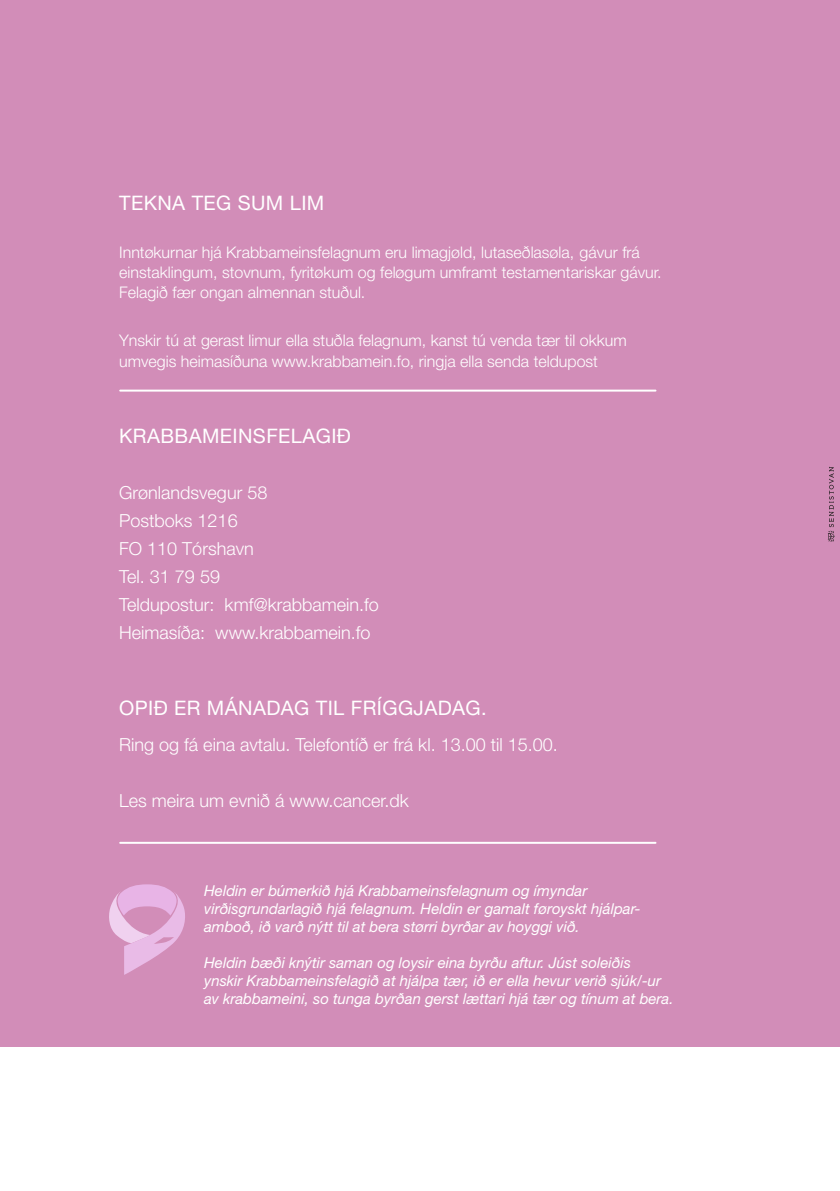
<style>
.page{position:relative;width:840px;height:1191px;background:#fff}
.page>*{position:absolute;margin:0;border:0;box-sizing:border-box;transform-origin:0 0}
.t1{font:20px "Helvetica Neue";letter-spacing:.02em;color:#fff}
.t2{font:300 18px/28px "Helvetica Neue";color:#fff}
.t3{font:300 16px/20px "Helvetica Neue";color:#fff}
.t4{font:italic 15px/18px "Helvetica Neue";color:#fff}
</style>
<div class="page">
<div style="left:0;top:0;width:839px;height:1049px;background:#d28db8"></div>
<hr style="left:120px;top:389px;width:535px;height:2px;background:#fff">
<hr style="left:120px;top:842px;width:535px;height:2px;background:#fff">
<svg style="left:828px;top:467px;width:6px;height:75px"></svg>
<div style="left:0;top:1047px;width:839px;height:144px;background:#fff"></div>
<svg style="left:109px;top:884px;width:76px;height:91px"></svg>
<h1 class="t1" style="left:119px;top:191px;width:206px">TEKNA TEG SUM LIM</h1>
<p class="t3" style="left:119px;top:242px;width:543px">Inntøkurnar hjá Krabbameinsfelagnum eru limagjøld, lutaseðlasøla, gávur frá einstaklingum, stovnum, fyritøkum og feløgum umframt testamentariskar gávur.<br>Felagið fær ongan almennan stuðul.</p>
<p class="t3" style="left:119px;top:330px;width:509px">Ynskir tú at gerast limur ella stuðla felagnum, kanst tú venda tær til okkum umvegis heimasíðuna www.krabbamein.fo, ringja ella senda teldupost</p>
<h1 class="t1" style="left:119px;top:423px;width:233px">KRABBAMEINSFELAGIÐ</h1>
<p class="t2" style="left:119px;top:478px;width:261px">Grønlandsvegur 58<br>Postboks 1216<br>FO 110 Tórshavn<br>Tel. 31 79 59<br>Teldupostur: kmf@krabbamein.fo<br>Heimasíða: www.krabbamein.fo</p>
<h1 class="t1" style="left:119px;top:695px;width:369px">OPIÐ ER MÁNADAG TIL FRÍGGJADAG.</h1>
<p class="t2" style="left:119px;top:730px;width:440px">Ring og fá eina avtalu. Telefontíð er frá kl. 13.00 til 15.00.</p>
<p class="t2" style="left:119px;top:786px;width:291px">Les meira um evnið á www.cancer.dk</p>
<p class="t4" style="left:204px;top:881px;width:438px">Heldin er búmerkið hjá Krabbameinsfelagnum og ímyndar virðisgrundarlagið hjá felagnum. Heldin er gamalt føroyskt hjálpar&shy;amboð, ið varð nýtt til at bera størri byrðar av hoyggi við.</p>
<p class="t4" style="left:204px;top:953px;width:470px">Heldin bæði knýtir saman og loysir eina byrðu aftur. Júst soleiðis<br>ynskir Krabbameinsfelagið at hjálpa tær, ið er ella hevur verið sjúk/-ur av krabbameini, so tunga byrðan gerst lættari hjá tær og tínum at bera.</p>
</div>
